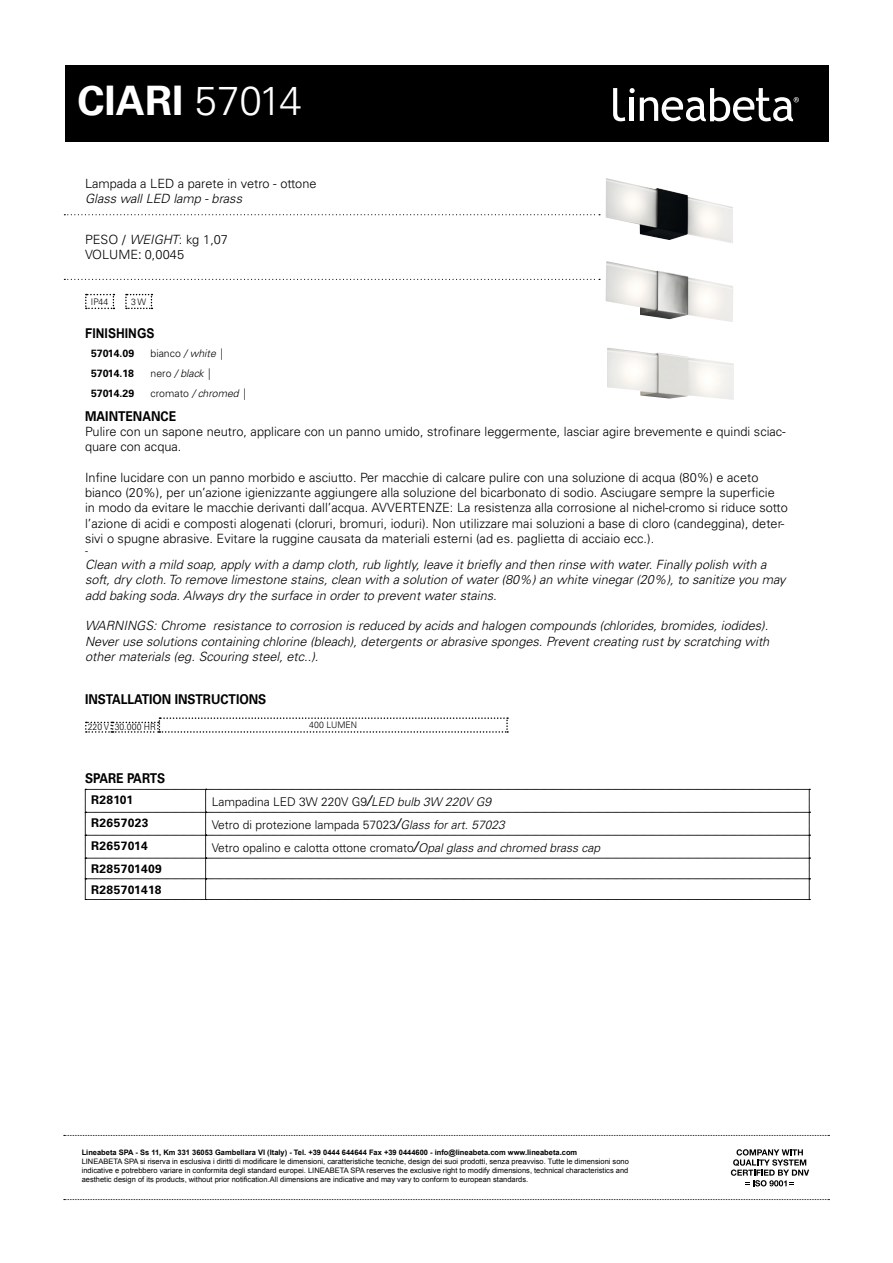
<style>
.page{position:relative;width:893px;height:1263px;background:#fff}
.page>*{position:absolute;margin:0;border:0;box-sizing:border-box;transform-origin:0 0}
.t1{font:700 40.5px "Univers LT Std";color:#fff}
.t2{font:700 13.5px "Univers LT Std";color:#000;scale:.9 1}
.t3{font:700 13.5px "Arial";color:#000;scale:.9 1}
.t4{font:300 12.75px/15.3px "Univers LT Std";color:#000}
.t5{font:italic 300 12.75px/15.3px "Univers LT Std";color:#000}
.t6{font:300 12px "Univers LT Std";color:#000}
.t7{font:700 12px/20.7px "Univers LT Std";letter-spacing:.03em;color:#000}
.t8{font:italic 300 10.5px "Univers LT Std";color:#000}
.t9{font:700 10.5px "Univers LT Std";color:#000}
.t10{font:300 9px "Univers LT Std";color:#000;scale:.96 1}
.t11{font:9px "Arial";color:#000}
.t12{font:7.5px/9px "Arial";color:#000;text-align:justify}
.t13{font:700 7.5px "Arial";color:#000}
.s1{font-weight:300}
.s2{font-style:italic}
.s3{font-family:"Arial";font-weight:400}
.s4{font-style:normal}
.s5{font-family:"Arial";font-weight:400;font-style:italic;font-size:15px}
</style>
<div class="page">
<div style="left:65px;top:65px;width:764px;height:77px;background:#000"></div>
<svg style="left:613px;top:88px;width:186px;height:34px"></svg>
<svg style="left:731px;top:1149px;width:78px;height:37px"></svg>
<svg style="left:64px;top:1135px;width:765px;height:1px"></svg>
<svg style="left:64px;top:1199px;width:765px;height:1px"></svg>
<svg style="left:64px;top:214px;width:536px;height:1px"></svg>
<svg style="left:64px;top:279px;width:536px;height:1px"></svg>
<img style="left:606px;top:178px;width:128px;height:222px">
<svg style="left:85px;top:294px;width:29px;height:15px"></svg>
<svg style="left:125px;top:294px;width:27px;height:15px"></svg>
<svg style="left:85px;top:717px;width:423px;height:16px"></svg>
<svg style="left:85px;top:789px;width:725px;height:111px"></svg>
<h1 class="t1" style="left:77px;top:77px;width:226px">CIARI <span class="s1">57014</span></h1>
<p class="t4" style="left:85px;top:175px;width:233px">Lampada a LED a parete in vetro - ottone</p>
<p class="t5" style="left:85px;top:191px;width:159px">Glass wall LED lamp - brass</p>
<p class="t4" style="left:85px;top:232px;width:145px">PESO / <span class="s2">WEIGHT</span>: kg 1,07<br>VOLUME<span class="s3">:</span> 0,0045</p>
<p class="t10" style="left:91px;top:296px;width:20px">IP44</p>
<p class="t10" style="left:131px;top:296px;width:17px">3 W</p>
<p class="t3" style="left:85px;top:324px;width:79px">FINISHINGS</p>
<p class="t9" style="left:91px;top:347px;width:45px">57014.09</p>
<p class="t8" style="left:151px;top:347px;width:74px"><span class="s4">bianco</span> / white |</p>
<p class="t9" style="left:91px;top:367px;width:44px">57014.18</p>
<p class="t8" style="left:151px;top:367px;width:62px"><span class="s4">nero</span> / black |</p>
<p class="t9" style="left:91px;top:387px;width:45px">57014.29</p>
<p class="t8" style="left:151px;top:387px;width:97px"><span class="s4">cromato</span> / chromed |</p>
<p class="t2" style="left:85px;top:408px;width:103px">MAINTENANCE</p>
<p class="t4" style="left:85px;top:424px;width:702px">Pulire con un sapone neutro, applicare con un panno umido, strofinare leggermente, lasciar agire brevemente e quindi sciac&shy;quare con acqua.</p>
<p class="t4" style="left:85px;top:470px;width:704px">Infine lucidare con un panno morbido e asciutto. Per macchie di calcare pulire con una soluzione di acqua (80%) e aceto bianco (20%), per un’azione igienizzante aggiungere alla soluzione del bicarbonato di sodio. Asciugare sempre la superficie<br>in modo da evitare le macchie derivanti dall’acqua. AVVERTENZE: La resistenza alla corrosione al nichel-cromo si riduce sotto l’azione di acidi e composti alogenati (cloruri, bromuri, ioduri). Non utilizzare mai soluzioni a base di cloro (candeggina), deter&shy;sivi o spugne abrasive. Evitare la ruggine causata da materiali esterni (ad es. paglietta di acciaio ecc.).</p>
<p class="t11" style="left:85px;top:545px;width:4px">-</p>
<p class="t5" style="left:85px;top:557px;width:702px">Clean with a mild soap, apply with a damp cloth, rub lightly, leave it briefly and then rinse with water. Finally polish with a soft, dry cloth. To remove limestone stains, clean with a solution of water (80%) an white vinegar (20%), to sanitize you may add baking soda. Always dry the surface in order to prevent water stains.</p>
<p class="t5" style="left:85px;top:618px;width:686px;text-align:justify">WARNINGS: Chrome resistance to corrosion is reduced by acids and halogen compounds (chlorides, bromides, iodides).<br>Never use solutions containing chlorine (bleach), detergents or abrasive sponges. Prevent creating rust by scratching with other materials (eg. Scouring steel, etc..).</p>
<p class="t2" style="left:85px;top:691px;width:203px">INSTALLATION INSTRUCTIONS</p>
<p class="t10" style="left:88px;top:722px;width:73px">220 V 30.000 HR</p>
<p class="t10" style="left:309px;top:720px;width:51px">400 LUMEN</p>
<p class="t2" style="left:85px;top:770px;width:91px">SPARE PARTS</p>
<p class="t7" style="left:91px;top:789px;width:43px">R28101</p>
<p class="t6" style="left:212px;top:795px;width:281px">Lampadina LED 3W 220V G9<span class="s5">/</span><span class="s2">LED bulb 3W 220V G9</span></p>
<p class="t7" style="left:91px;top:812px;width:59px">R2657023</p>
<p class="t6" style="left:212px;top:818px;width:295px">Vetro di protezione lampada 57023<span class="s5">/</span><span class="s2">Glass for art. 57023</span></p>
<p class="t7" style="left:91px;top:835px;width:58px">R2657014</p>
<p class="t6" style="left:212px;top:841px;width:390px">Vetro opalino e calotta ottone cromato<span class="s5">/</span><span class="s2">Opal glass and chromed brass cap</span></p>
<p class="t7" style="left:91px;top:858px;width:72px">R285701409<br>R285701418</p>
<p class="t13" style="left:82px;top:1147px;width:497px">Lineabeta SPA - Ss 11, Km 331 36053 Gambellara VI (Italy) - Tel. +39 0444 644644 Fax +39 0444600 - info@lineabeta.com www.lineabeta.com</p>
<p class="t12" style="left:82px;top:1157px;width:549px">LINEABETA SPA si riserva in esclusiva i diritti di modificare le dimensioni, caratteristiche tecniche, design dei suoi prodotti, senza preavviso. Tutte le dimensioni sono indicative e potrebbero variare in conformita degli standard europei. LINEABETA SPA reserves the exclusive right to modify dimensions, technical characteristics and aesthetic design of its products, without prior notification.All dimensions are indicative and may vary to conform to european standards.</p>
</div>
